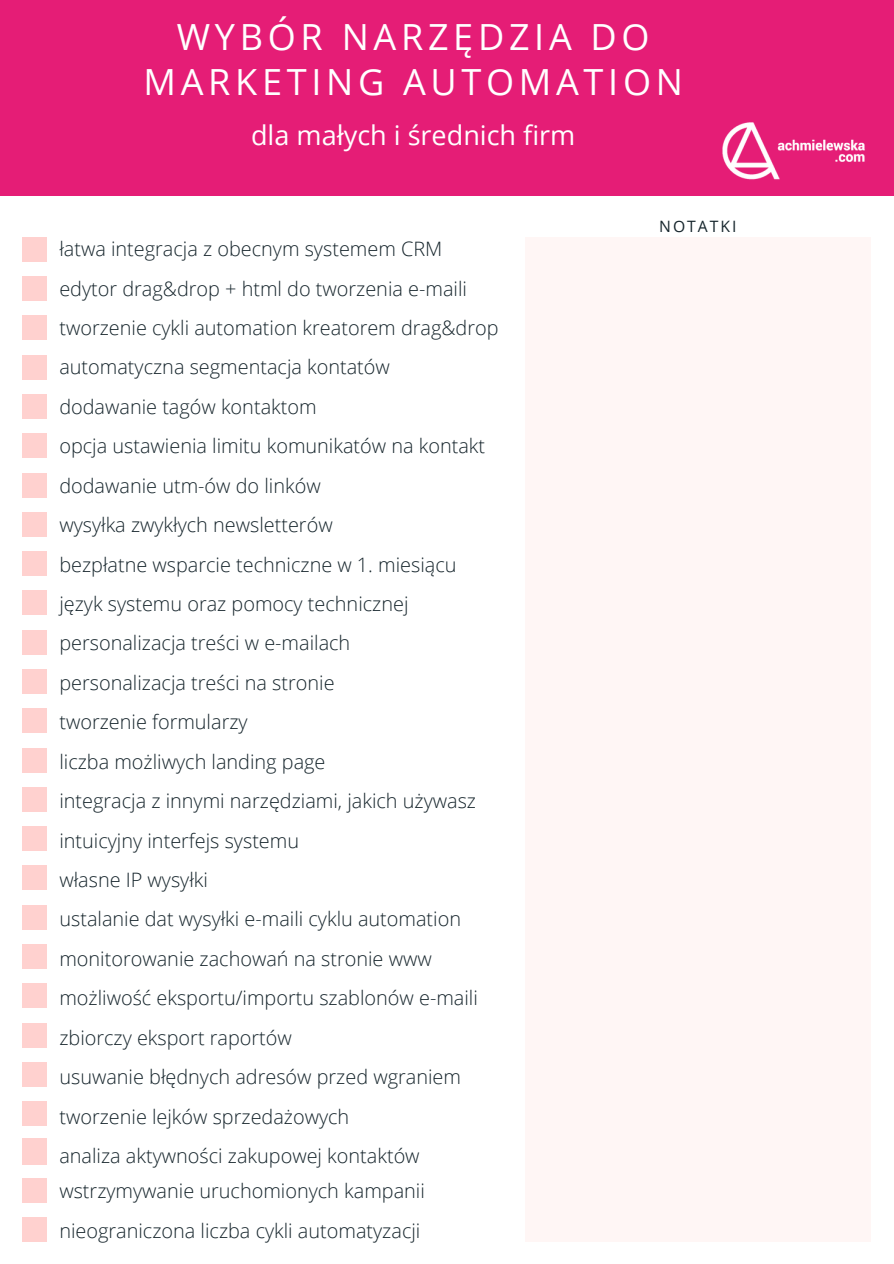
<style>
.page{position:relative;width:894px;height:1264px;background:#fff}
.page>*{position:absolute;margin:0;border:0;box-sizing:border-box;transform-origin:0 0}
.t1{font:36px/45px "Open Sans";letter-spacing:.13em;color:#fff;text-align:center}
.t2{font:27px "Open Sans";color:#fff}
.t3{font:300 19.8px/39.5px "Open Sans";color:#16252c}
.t4{font:15.75px "Open Sans";letter-spacing:.13em;color:#16252c}
</style>
<div class="page">
<div style="left:0;top:0;width:893px;height:196px;background:#e51d76"></div>
<div style="left:524px;top:237px;width:346px;height:1004px;background:#fff6f5"></div>
<div style="left:22px;top:237px;width:25px;height:25px;background:#ffd1cf"></div>
<div style="left:22px;top:276px;width:25px;height:25px;background:#ffd1cf"></div>
<div style="left:22px;top:315px;width:25px;height:25px;background:#ffd1cf"></div>
<div style="left:22px;top:355px;width:25px;height:24px;background:#ffd1cf"></div>
<div style="left:22px;top:394px;width:25px;height:25px;background:#ffd1cf"></div>
<div style="left:22px;top:433px;width:25px;height:25px;background:#ffd1cf"></div>
<div style="left:22px;top:472px;width:25px;height:25px;background:#ffd1cf"></div>
<div style="left:22px;top:512px;width:25px;height:24px;background:#ffd1cf"></div>
<div style="left:22px;top:551px;width:25px;height:25px;background:#ffd1cf"></div>
<div style="left:22px;top:590px;width:25px;height:25px;background:#ffd1cf"></div>
<div style="left:22px;top:630px;width:25px;height:24px;background:#ffd1cf"></div>
<div style="left:22px;top:669px;width:25px;height:25px;background:#ffd1cf"></div>
<div style="left:22px;top:708px;width:25px;height:25px;background:#ffd1cf"></div>
<div style="left:22px;top:747px;width:25px;height:25px;background:#ffd1cf"></div>
<div style="left:22px;top:787px;width:25px;height:24px;background:#ffd1cf"></div>
<div style="left:22px;top:826px;width:25px;height:25px;background:#ffd1cf"></div>
<div style="left:22px;top:865px;width:25px;height:25px;background:#ffd1cf"></div>
<div style="left:22px;top:904px;width:25px;height:25px;background:#ffd1cf"></div>
<div style="left:22px;top:944px;width:25px;height:24px;background:#ffd1cf"></div>
<div style="left:22px;top:983px;width:25px;height:25px;background:#ffd1cf"></div>
<div style="left:22px;top:1022px;width:25px;height:25px;background:#ffd1cf"></div>
<div style="left:22px;top:1061px;width:25px;height:25px;background:#ffd1cf"></div>
<div style="left:22px;top:1101px;width:25px;height:24px;background:#ffd1cf"></div>
<div style="left:22px;top:1140px;width:25px;height:25px;background:#ffd1cf"></div>
<img style="left:722px;top:122px;width:143px;height:58px">
<div style="left:22px;top:1138px;width:25px;height:25px;background:#ffd1cf"></div>
<div style="left:22px;top:1177px;width:25px;height:25px;background:#ffd1cf"></div>
<div style="left:22px;top:1216px;width:25px;height:25px;background:#ffd1cf"></div>
<h1 class="t1" style="left:143px;top:14px;width:541px">WYBÓR NARZĘDZIA DO<br>MARKETING AUTOMATION</h1>
<h2 class="t2" style="left:251px;top:116px;width:326px">dla małych i średnich firm</h2>
<p class="t3" style="left:59px;top:229px;width:440px">łatwa integracja z obecnym systemem CRM edytor drag&amp;drop + html do tworzenia e-maili tworzenie cykli automation kreatorem drag&amp;drop automatyczna segmentacja kontatów<br>dodawanie tagów kontaktom<br>opcja ustawienia limitu komunikatów na kontakt dodawanie utm-ów do linków<br>wysyłka zwykłych newsletterów<br>bezpłatne wsparcie techniczne w 1. miesiącu język systemu oraz pomocy technicznej personalizacja treści w e-mailach<br>personalizacja treści na stronie<br>tworzenie formularzy<br>liczba możliwych landing page<br>integracja z innymi narzędziami, jakich używasz intuicyjny interfejs systemu<br>własne IP wysyłki<br>ustalanie dat wysyłki e-maili cyklu automation monitorowanie zachowań na stronie www możliwość eksportu/importu szablonów e-maili zbiorczy eksport raportów<br>usuwanie błędnych adresów przed wgraniem tworzenie lejków sprzedażowych<br>analiza aktywności zakupowej kontaktów</p>
<p class="t3" style="left:59px;top:1170px;width:367px">wstrzymywanie uruchomionych kampanii nieograniczona liczba cykli automatyzacji</p>
<p class="t4" style="left:659px;top:215px;width:79px">NOTATKI</p>
</div>
